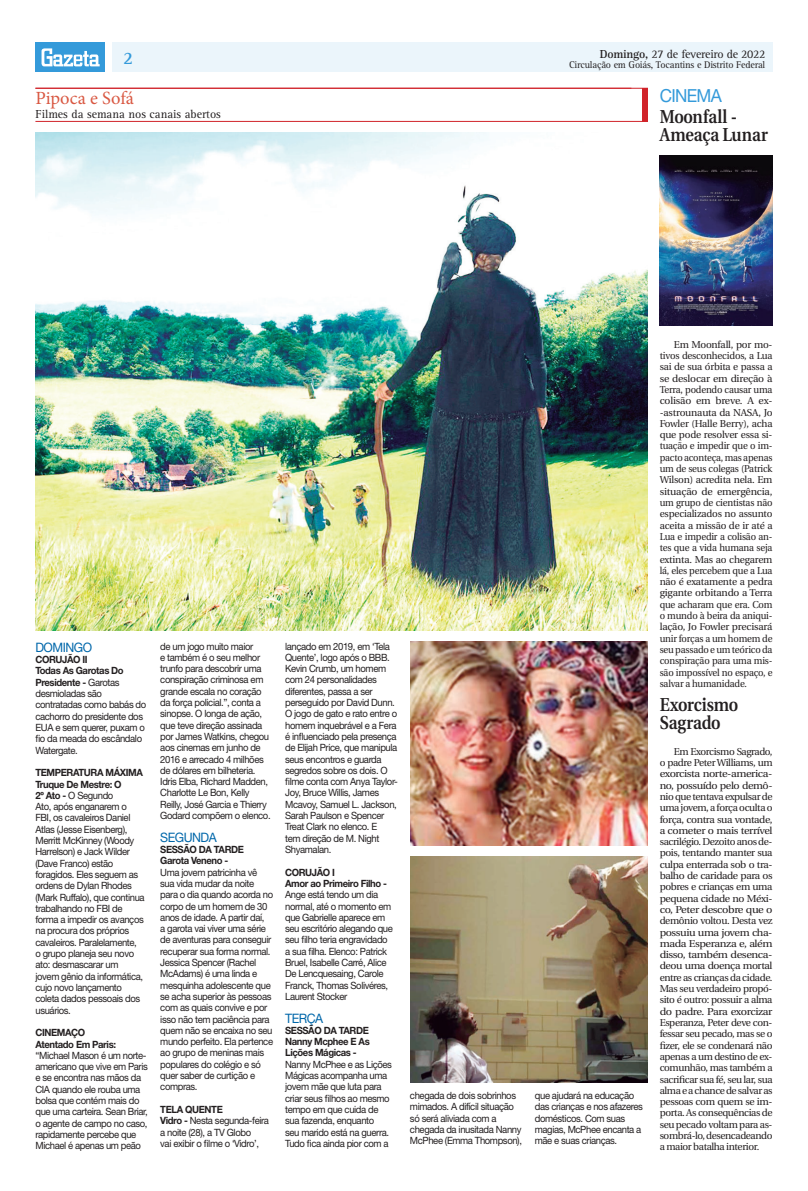
<style>
.page{position:relative;width:808px;height:1191px;background:#fff}
.page>*{position:absolute;margin:0;border:0;box-sizing:border-box;transform-origin:0 0}
.t1{font:600 18.7px/18px "Utopia";letter-spacing:-.01em;color:#231f20;scale:.87 1}
.t2{font:18.6px "Minion Pro";color:#d95842}
.t3{font:18px "Helvetica Neue";letter-spacing:-.04em;color:#349ada;scale:.95 1}
.t4{font:700 18px "Rotis Serif";color:#349ada}
.t5{font:13px "Helvetica Neue";letter-spacing:-.04em;color:#0067aa;scale:.95 1}
.t6{font:12px "Rotis Serif";color:#231f20}
.t7{font:12px "Rotis Serif";letter-spacing:-.02em;color:#231f20}
.t8{font:10px/11.3px "Helvetica Neue";letter-spacing:-.04em;color:#231f20;scale:.95 1}
.t9{font:10px/11.3px "Utopia";letter-spacing:-.03em;color:#231f20;text-align:justify}
.t10{font:700 10px/11.3px "Helvetica Neue";letter-spacing:-.04em;color:#231f20;scale:.95 1}
.t11{font:10px "Rotis Serif";letter-spacing:-.02em;color:#231f20}
.s1{font-weight:700}
</style>
<div class="page">
<div style="left:112px;top:43px;width:660px;height:29px;background:#ebf5fb"></div>
<div style="left:35px;top:43px;width:70px;height:29px;background:#349ada"></div>
<svg style="left:42px;top:48px;width:58px;height:18px"></svg>
<div style="left:643px;top:88px;width:5px;height:34px;background:#d1232a"></div>
<hr style="left:35px;top:88px;width:613px;height:1px;background:#d1232a">
<hr style="left:35px;top:121px;width:612px;height:1px;background:#d1232a">
<img style="left:35px;top:133px;width:613px;height:497px">
<img style="left:410px;top:641px;width:238px;height:204px">
<img style="left:410px;top:856px;width:238px;height:226px">
<img style="left:660px;top:156px;width:112px;height:169px">
<h3 class="t4" style="left:123px;top:48px;width:12px">2</h3>
<h2 class="t2" style="left:35px;top:85px;width:100px">Pipoca e Sofá</h2>
<p class="t6" style="left:35px;top:107px;width:187px">Filmes da semana nos canais abertos</p>
<p class="t7" style="left:600px;top:47px;width:167px"><span class="s1">Domingo,</span> 27 de fevereiro de 2022</p>
<p class="t11" style="left:569px;top:59px;width:198px">Circulação em Goiás, Tocantins e Distrito Federal</p>
<h3 class="t3" style="left:660px;top:85px;width:67px">CINEMA</h3>
<h1 class="t1" style="left:660px;top:108px;width:126px">Moonfall -<br>Ameaça Lunar</h1>
<h3 class="t5" style="left:35px;top:639px;width:61px">DOMINGO</h3>
<p class="t8" style="left:35px;top:654px;width:118px"><span class="s1">CORUJÃO II<br>Todas As Garotas Do<br>Presidente -</span> Garotas desmioladas são contratadas como babás do cachorro do presidente dos<br>EUA e sem querer, puxam o fio da meada do escândalo<br>Watergate.</p>
<p class="t8" style="left:35px;top:767px;width:116px"><span class="s1">TEMPERATURA MÁXIMA<br>Truque De Mestre: O<br>2º Ato -</span> O Segundo<br>Ato, após enganarem o<br>FBI, os cavaleiros Daniel<br>Atlas (Jesse Eisenberg),<br>Merritt McKinney (Woody<br>Harrelson) e Jack Wilder (Dave Franco) estão foragidos. Eles seguem as ordens de Dylan Rhodes (Mark Ruffalo), que continua trabalhando no FBI de forma a impedir os avanços na procura dos próprios cavaleiros. Paralelamente, o grupo planeja seu novo ato: desmascarar um jovem gênio da informática, cujo novo lançamento coleta dados pessoais dos usuários.</p>
<p class="t10" style="left:35px;top:1026px;width:86px">CINEMAÇO<br>Atentado Em Paris:</p>
<p class="t8" style="left:35px;top:1049px;width:120px">“Michael Mason é um norte&shy;americano que vive em Paris e se encontra nas mãos da<br>CIA quando ele rouba uma bolsa que contém mais do que uma carteira. Sean Briar, o agente de campo no caso, rapidamente percebe que<br>Michael é apenas um peão</p>
<p class="t8" style="left:160px;top:640px;width:118px">de um jogo muito maior<br>e também é o seu melhor trunfo para descobrir uma conspiração criminosa em grande escala no coração da força policial.”, conta a sinopse. O longa de ação, que teve direção assinada por James Watkins, chegou aos cinemas em junho de<br>2016 e arrecado 4 milhões de dólares em bilheteria.<br>Idris Elba, Richard Madden,<br>Charlotte Le Bon, Kelly<br>Reilly, José Garcia e Thierry<br>Godard compõem o elenco.</p>
<h3 class="t5" style="left:160px;top:829px;width:61px">SEGUNDA</h3>
<p class="t10" style="left:160px;top:843px;width:90px">SESSÃO DA TARDE<br>Garota Veneno -</p>
<p class="t8" style="left:160px;top:866px;width:120px">Uma jovem patricinha vê sua vida mudar da noite para o dia quando acorda no corpo de um homem de 30 anos de idade. A partir daí,<br>a garota vai viver uma série de aventuras para conseguir recuperar sua forma normal.<br>Jessica Spencer (Rachel<br>McAdams) é uma linda e mesquinha adolescente que se acha superior às pessoas com as quais convive e por isso não tem paciência para quem não se encaixa no seu mundo perfeito. Ela pertence ao grupo de meninas mais populares do colégio e só quer saber de curtição e compras.</p>
<p class="t8" style="left:160px;top:1103px;width:116px"><span class="s1">TELA QUENTE<br>Vidro -</span> Nesta segunda-feira a noite (28), a TV Globo<br>vai exibir o filme o ‘Vidro’,</p>
<p class="t8" style="left:285px;top:640px;width:120px">lançado em 2019, em ‘Tela<br>Quente’, logo após o BBB.<br>Kevin Crumb, um homem com 24 personalidades diferentes, passa a ser perseguido por David Dunn.<br>O jogo de gato e rato entre o homem inquebrável e a Fera é influenciado pela presença de Elijah Price, que manipula seus encontros e guarda segredos sobre os dois. O filme conta com Anya Taylor-<br>Joy, Bruce Willis, James<br>Mcavoy, Samuel L. Jackson,<br>Sarah Paulson e Spencer<br>Treat Clark no elenco. E<br>tem direção de M. Night<br>Shyamalan.</p>
<p class="t10" style="left:285px;top:866px;width:109px">CORUJÃO I<br>Amor ao Primeiro Filho -</p>
<p class="t8" style="left:285px;top:889px;width:115px">Ange está tendo um dia normal, até o momento em que Gabrielle aparece em seu escritório alegando que seu filho teria engravidado a sua filha. Elenco: Patrick<br>Bruel, Isabelle Carré, Alice<br>De Lencquesaing, Carole<br>Franck, Thomas Solivéres,<br>Laurent Stocker</p>
<h3 class="t5" style="left:285px;top:1010px;width:42px">TERÇA</h3>
<p class="t10" style="left:285px;top:1024px;width:91px;text-align:justify">SESSÃO DA TARDE Nanny Mcphee E As Lições Mágicas -</p>
<p class="t8" style="left:285px;top:1058px;width:114px">Nanny McPhee e as Lições<br>Mágicas acompanha uma jovem mãe que luta para criar seus filhos ao mesmo tempo em que cuida de sua fazenda, enquanto<br>seu marido está na guerra.<br>Tudo fica ainda pior com a</p>
<p class="t8" style="left:410px;top:1089px;width:119px">chegada de dois sobrinhos mimados. A difícil situação só será aliviada com a chegada da inusitada Nanny<br>McPhee (Emma Thompson),</p>
<p class="t8" style="left:535px;top:1089px;width:115px">que ajudará na educação das crianças e nos afazeres domésticos. Com suas magias, McPhee encanta a mãe e suas crianças.</p>
<p class="t9" style="left:660px;top:339px;width:114px;text-indent:14px">Em Moonfall, por mo&shy;tivos desconhecidos, a Lua sai de sua órbita e passa a se deslocar em direção à Terra, podendo causar uma colisão em breve. A ex--astrounauta da NASA, Jo Fowler (Halle Berry), acha que pode resolver essa si&shy;tuação e impedir que o im&shy;pacto aconteça, mas apenas um de seus colegas (Patrick Wilson) acredita nela. Em situação de emergência, um grupo de cientistas não especializados no assunto aceita a missão de ir até a Lua e impedir a colisão an&shy;tes que a vida humana seja extinta. Mas ao chegarem lá, eles percebem que a Lua não é exatamente a pedra gigante orbitando a Terra que acharam que era. Com o mundo à beira da aniqui&shy;lação, Jo Fowler precisará unir forças a um homem de seu passado e um teórico da conspiração para uma mis&shy;são impossível no espaço, e salvar a humanidade.</p>
<h1 class="t1" style="left:660px;top:696px;width:92px">Exorcismo<br>Sagrado</h1>
<p class="t9" style="left:660px;top:746px;width:114px;text-indent:14px">Em Exorcismo Sagrado, o padre Peter Williams, um exorcista norte-america&shy;no, possuído pelo demô&shy;nio que tentava expulsar de uma jovem, a força oculta o força, contra sua vontade, a cometer o mais terrível sacrilégio. Dezoito anos de&shy;pois, tentando manter sua culpa enterrada sob o tra&shy;balho de caridade para os pobres e crianças em uma pequena cidade no Méxi&shy;co, Peter descobre que o demônio voltou. Desta vez possuiu uma jovem cha&shy;mada Esperanza e, além disso, também desenca&shy;deou uma doença mortal entre as crianças da cidade.<br>Mas seu verdadeiro propó&shy;sito é outro: possuir a alma do padre. Para exorcizar Esperanza, Peter deve con&shy;fessar seu pecado, mas se o fizer, ele se condenará não apenas a um destino de ex&shy;comunhão, mas também a sacrificar sua fé, seu lar, sua alma e a chance de salvar as pessoas com quem se im&shy;porta. As consequências de seu pecado voltam para as&shy;sombrá-lo, desencadeando a maior batalha interior.</p>
</div>
